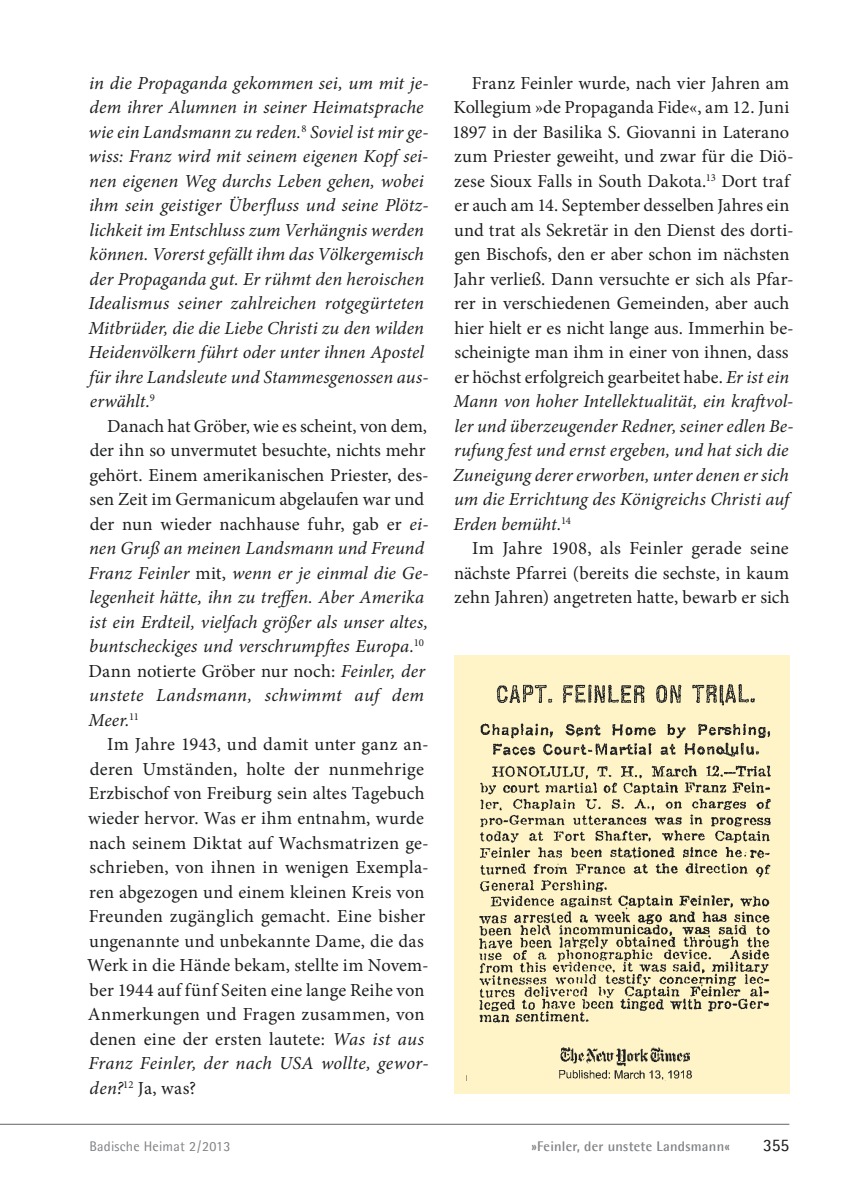
<style>
.page{position:relative;width:844px;height:1191px;background:#fff}
.page>*{position:absolute;margin:0;border:0;box-sizing:border-box;transform-origin:0 0}
.t1{font:18.38px "Minion Pro";letter-spacing:.005em;color:#1d1e1f}
.t2{font:italic 18.38px "Minion Pro";letter-spacing:.005em;color:#1d1e1f}
.t3{font:17.5px "Agfa Rotis Semisans";color:#1d1e1f}
.t4{font:700 14px "Agfa Rotis Semisans";letter-spacing:.015em;color:#808285}
.t5{font:14px "Agfa Rotis Semisans";letter-spacing:.015em;color:#808285}
.s1{font-style:italic}
.s2{font-style:normal}
</style>
<div class="page">
<hr style="left:0;top:1124px;width:789px;height:1px;background:#636366">
<div style="left:454px;top:655px;width:335px;height:438px;background:#fef4c8"></div>
<img style="left:466px;top:684px;width:305px;height:396px">
<p class="t2" style="left:89px;top:75px;width:341px">in die Propaganda gekommen sei, um mit je-</p>
<p class="t2" style="left:90px;top:100px;width:335px">dem ihrer Alumnen in seiner Heimatsprache</p>
<p class="t2" style="left:89px;top:124px;width:341px">wie ein Landsmann zu reden.<sup>8</sup> Soviel ist mir ge-</p>
<p class="t2" style="left:89px;top:149px;width:341px">wiss: Franz wird mit seinem eigenen Kopf sei-</p>
<p class="t2" style="left:89px;top:173px;width:336px">nen eigenen Weg durchs Leben gehen, wobei</p>
<p class="t2" style="left:89px;top:198px;width:341px">ihm sein geistiger Überfluss und seine Plötz-</p>
<p class="t2" style="left:89px;top:222px;width:336px">lichkeit im Entschluss zum Verhängnis werden</p>
<p class="t2" style="left:90px;top:247px;width:336px">können. Vorerst gefällt ihm das Völkergemisch</p>
<p class="t2" style="left:90px;top:271px;width:336px">der Propaganda gut. Er rühmt den heroischen</p>
<p class="t2" style="left:88px;top:296px;width:337px">Idealismus seiner zahlreichen rotgegürteten</p>
<p class="t2" style="left:88px;top:320px;width:337px">Mitbrüder, die die Liebe Christi zu den wilden</p>
<p class="t2" style="left:89px;top:345px;width:337px">Heidenvölkern führt oder unter ihnen Apostel</p>
<p class="t2" style="left:89px;top:369px;width:341px">für ihre Landsleute und Stammesgenossen aus-</p>
<p class="t2" style="left:90px;top:394px;width:66px">erwählt.<sup>9</sup></p>
<p class="t1" style="left:107px;top:418px;width:321px">Danach hat Gröber, wie es scheint, von dem,</p>
<p class="t1" style="left:90px;top:443px;width:337px">der ihn so unvermutet besuchte, nichts mehr</p>
<p class="t1" style="left:89px;top:467px;width:341px">gehört. Einem amerikanischen Priester, des-</p>
<p class="t1" style="left:90px;top:492px;width:336px">sen Zeit im Germanicum abgelaufen war und</p>
<p class="t1" style="left:90px;top:516px;width:340px">der nun wieder nachhause fuhr, gab er <span class="s1">ei-</span></p>
<p class="t2" style="left:89px;top:541px;width:336px">nen Gruß an meinen Landsmann und Freund</p>
<p class="t2" style="left:89px;top:565px;width:341px">Franz Feinler <span class="s2">mit,</span> wenn er je einmal die Ge-</p>
<p class="t2" style="left:89px;top:590px;width:336px">legenheit hätte, ihn zu treffen. Aber Amerika</p>
<p class="t2" style="left:89px;top:614px;width:340px">ist ein Erdteil, vielfach größer als unser altes,</p>
<p class="t2" style="left:89px;top:639px;width:336px">buntscheckiges und verschrumpftes Europa.<sup>10</sup></p>
<p class="t1" style="left:89px;top:663px;width:338px">Dann notierte Gröber nur noch: <span class="s1">Feinler, der</span></p>
<p class="t2" style="left:89px;top:688px;width:336px">unstete Landsmann, schwimmt auf dem</p>
<p class="t2" style="left:88px;top:712px;width:52px">Meer.<sup>11</sup></p>
<p class="t1" style="left:107px;top:737px;width:323px">Im Jahre 1943, und damit unter ganz an-</p>
<p class="t1" style="left:90px;top:761px;width:335px">deren Umständen, holte der nunmehrige</p>
<p class="t1" style="left:89px;top:786px;width:337px">Erzbischof von Freiburg sein altes Tagebuch</p>
<p class="t1" style="left:88px;top:810px;width:337px">wieder hervor. Was er ihm entnahm, wurde</p>
<p class="t1" style="left:89px;top:835px;width:341px">nach seinem Diktat auf Wachsmatrizen ge-</p>
<p class="t1" style="left:90px;top:859px;width:340px">schrieben, von ihnen in wenigen Exempla-</p>
<p class="t1" style="left:89px;top:884px;width:336px">ren abgezogen und einem kleinen Kreis von</p>
<p class="t1" style="left:89px;top:908px;width:338px">Freunden zugänglich gemacht. Eine bisher</p>
<p class="t1" style="left:89px;top:933px;width:336px">ungenannte und unbekannte Dame, die das</p>
<p class="t1" style="left:87px;top:957px;width:343px">Werk in die Hände bekam, stellte im Novem-</p>
<p class="t1" style="left:89px;top:982px;width:336px">ber 1944 auf fünf Seiten eine lange Reihe von</p>
<p class="t1" style="left:88px;top:1006px;width:338px">Anmerkungen und Fragen zusammen, von</p>
<p class="t1" style="left:90px;top:1031px;width:336px">denen eine der ersten lautete: <span class="s1">Was ist aus</span></p>
<p class="t2" style="left:89px;top:1055px;width:341px">Franz Feinler, der nach USA wollte, gewor-</p>
<p class="t1" style="left:90px;top:1080px;width:108px"><span class="s1">den?</span><sup>12</sup> Ja, was?</p>
<p class="t1" style="left:472px;top:75px;width:319px">Franz Feinler wurde, nach vier Jahren am</p>
<p class="t1" style="left:453px;top:100px;width:337px">Kollegium »de Propaganda Fide«, am 12. Juni</p>
<p class="t1" style="left:452px;top:124px;width:338px">1897 in der Basilika S. Giovanni in Laterano</p>
<p class="t1" style="left:454px;top:149px;width:341px">zum Priester geweiht, und zwar für die Diö-</p>
<p class="t1" style="left:454px;top:173px;width:337px">zese Sioux Falls in South Dakota.<sup>13</sup> Dort traf</p>
<p class="t1" style="left:454px;top:198px;width:336px">er auch am 14. September desselben Jahres ein</p>
<p class="t1" style="left:454px;top:222px;width:341px">und trat als Sekretär in den Dienst des dorti-</p>
<p class="t1" style="left:454px;top:247px;width:336px">gen Bischofs, den er aber schon im nächsten</p>
<p class="t1" style="left:453px;top:271px;width:341px">Jahr verließ. Dann versuchte er sich als Pfar-</p>
<p class="t1" style="left:454px;top:296px;width:337px">rer in verschiedenen Gemeinden, aber auch</p>
<p class="t1" style="left:454px;top:320px;width:341px">hier hielt er es nicht lange aus. Immerhin be-</p>
<p class="t1" style="left:454px;top:345px;width:335px">scheinigte man ihm in einer von ihnen, dass</p>
<p class="t1" style="left:454px;top:369px;width:336px">er höchst erfolgreich gearbeitet habe. <span class="s1">Er ist ein</span></p>
<p class="t2" style="left:453px;top:394px;width:341px">Mann von hoher Intellektualität, ein kraftvol-</p>
<p class="t2" style="left:454px;top:418px;width:340px">ler und überzeugender Redner, seiner edlen Be-</p>
<p class="t2" style="left:454px;top:443px;width:336px">rufung fest und ernst ergeben, und hat sich die</p>
<p class="t2" style="left:453px;top:467px;width:337px">Zuneigung derer erworben, unter denen er sich</p>
<p class="t2" style="left:454px;top:492px;width:336px">um die Errichtung des Königreichs Christi auf</p>
<p class="t2" style="left:453px;top:516px;width:119px">Erden bemüht.<sup>14</sup></p>
<p class="t1" style="left:472px;top:541px;width:318px">Im Jahre 1908, als Feinler gerade seine</p>
<p class="t1" style="left:454px;top:565px;width:336px">nächste Pfarrei (bereits die sechste, in kaum</p>
<p class="t1" style="left:454px;top:590px;width:337px">zehn Jahren) angetreten hatte, bewarb er sich</p>
<p class="t5" style="left:89px;top:1137px;width:142px">Badische Heimat 2 / 2013</p>
<p class="t4" style="left:531px;top:1137px;width:200px">»Feinler, der unstete Landsmann«</p>
<p class="t3" style="left:762px;top:1134px;width:28px">355</p>
</div>
